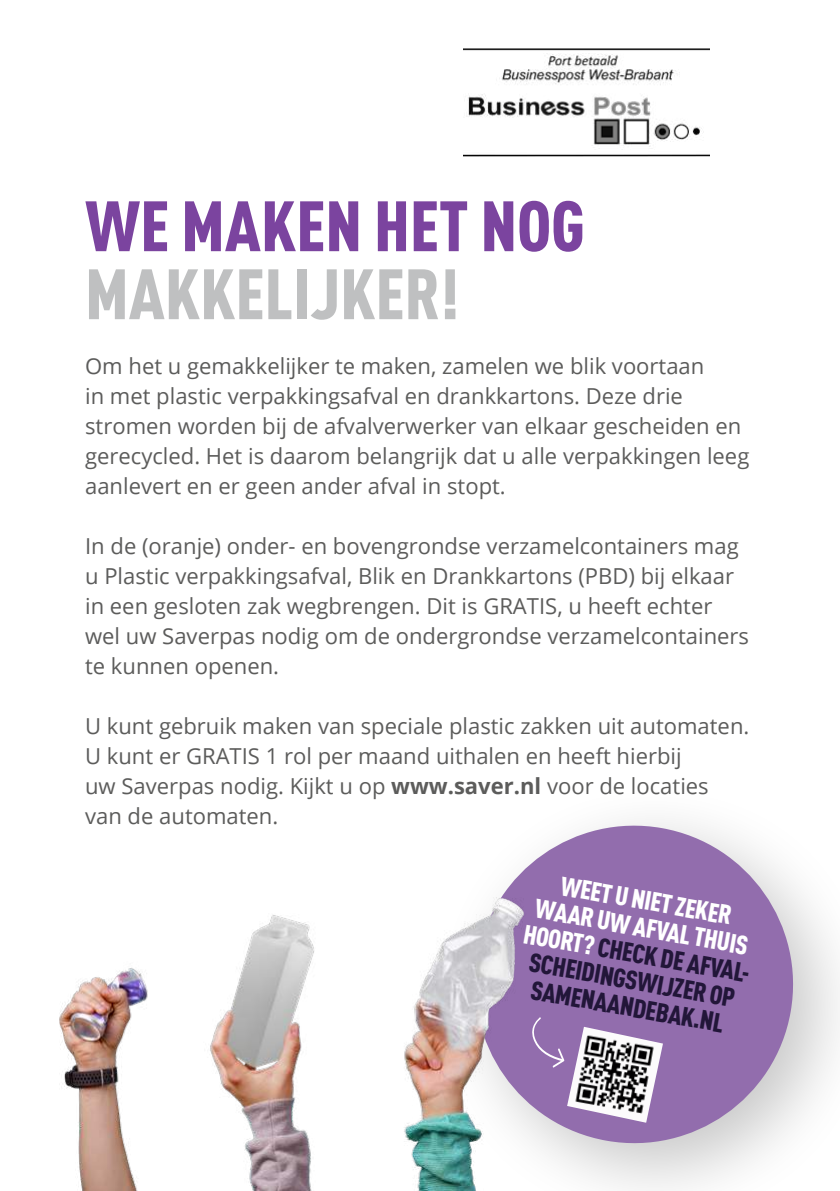
<style>
.page{position:relative;width:840px;height:1191px;background:#fff}
.page>*{position:absolute;margin:0;border:0;box-sizing:border-box;transform-origin:0 0}
.t1{font:900 70px "DIN Cond";color:#7b449f}
.t2{font:900 70px "DIN Cond";color:#bfc0c1}
.t3{font:900 26.2px/26.8px "DIN Cond";color:#221639;text-align:center}
.t4{font:22px/30px "Open Sans";color:#5c5c5b}
.s1{font-weight:700}
.s2{color:#fff}
</style>
<div class="page">
<img style="left:463px;top:48px;width:246px;height:109px">
<div style="left:431px;top:781px;width:408px;height:410px;background:#000;opacity:.23"></div>
<svg style="left:577px;top:813px;width:228px;height:343px;background:#ac92bf"></svg>
<img style="left:577px;top:1026px;width:85px;height:96px">
<img style="left:59px;top:781px;width:518px;height:410px">
<h1 class="t1" style="left:85px;top:182px;width:501px">WE MAKEN HET NOG</h1>
<h1 class="t2" style="left:85px;top:250px;width:375px">MAKKELIJKER!</h1>
<p class="t4" style="left:85px;top:351px;width:665px">Om het u gemakkelijker te maken, zamelen we blik voortaan<br>in met plastic verpakkingsafval en drankkartons. Deze drie stromen worden bij de afvalverwerker van elkaar gescheiden en gerecycled. Het is daarom belangrijk dat u alle verpakkingen leeg aanlevert en er geen ander afval in stopt.</p>
<p class="t4" style="left:85px;top:531px;width:665px">In de (oranje) onder- en bovengrondse verzamelcontainers mag u Plastic verpakkingsafval, Blik en Drankkartons (PBD) bij elkaar in een gesloten zak wegbrengen. Dit is GRATIS, u heeft echter wel uw Saverpas nodig om de ondergrondse verzamelcontainers te kunnen openen.</p>
<p class="t4" style="left:85px;top:711px;width:665px">U kunt gebruik maken van speciale plastic zakken uit automaten.<br>U kunt er GRATIS 1 rol per maand uithalen en heeft hierbij<br>uw Saverpas nodig. Kijkt u op <span class="s1">www.saver.nl</span> voor de locaties van de automaten.</p>
<p class="t3" style="left:535px;top:866px;width:236px;rotate:10deg"><span class="s2">WEET U NIET ZEKER<br>WAAR UW AFVAL THUIS<br>HOORT?</span> CHECK DE AFVAL-<br>SCHEIDINGSWIJZER OP<br>SAMENAANDEBAK.NL</p>
</div>
